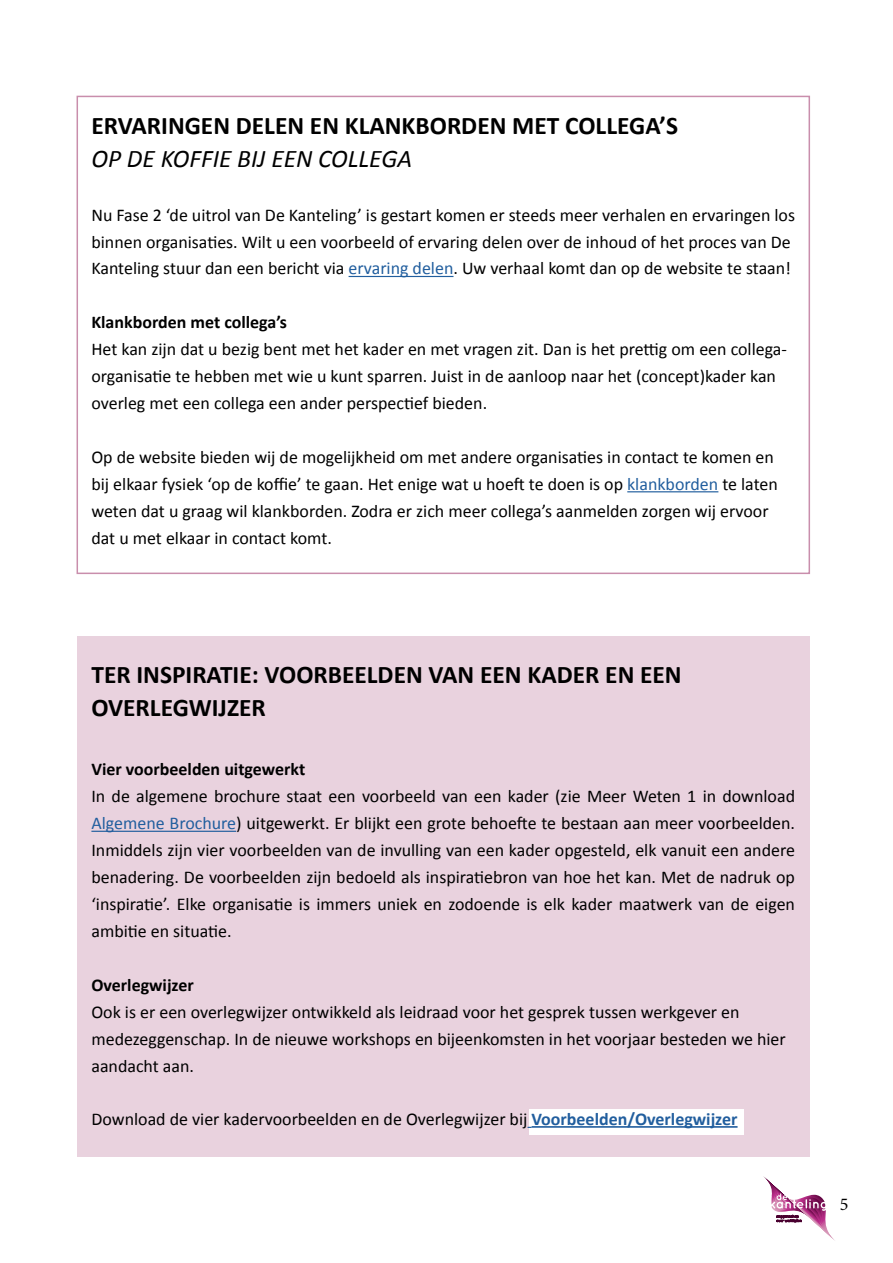
<style>
.page{position:relative;width:893px;height:1263px;background:#fff}
.page>*{position:absolute;margin:0;border:0;box-sizing:border-box;transform-origin:0 0}
.t1{font:700 25.35px/32.8px "Calibri";color:#000}
.t2{font:italic 25.35px "Calibri";color:#000}
.t3{font:18px/26.8px "Calibri";color:#000}
.t4{font:700 18px "Calibri";color:#000}
.t5{font:18px "Minion Pro";color:#000}
.s1{color:#215e9e}
.s2{font-weight:700;color:#215e9e}
</style>
<div class="page">
<div style="left:77px;top:636px;width:732px;height:521px;background:#e9d2de"></div>
<div style="left:77px;top:96px;width:733px;height:478px;border:2px solid #c98eac"></div>
<div style="left:529px;top:1109px;width:215px;height:26px;background:#fff"></div>
<hr style="left:349px;top:276px;width:104px;height:1px;background:#215e9e">
<hr style="left:627px;top:491px;width:91px;height:1px;background:#215e9e">
<hr style="left:91px;top:831px;width:145px;height:1px;background:#215e9e">
<hr style="left:532px;top:1126px;width:205px;height:2px;background:#215e9e">
<svg style="left:763px;top:1176px;width:72px;height:65px"></svg>
<h1 class="t1" style="left:91px;top:109px;width:588px">ERVARINGEN DELEN EN KLANKBORDEN MET COLLEGA’S</h1>
<h1 class="t2" style="left:91px;top:141px;width:322px">OP DE KOFFIE BIJ EEN COLLEGA</h1>
<p class="t3" style="left:91px;top:201px;width:705px">Nu Fase 2 ‘de uitrol van De Kanteling’ is gestart komen er steeds meer verhalen en ervaringen los binnen organisaties. Wilt u een voorbeeld of ervaring delen over de inhoud of het proces van De<br>Kanteling stuur dan een bericht via <span class="s1">ervaring delen</span>. Uw verhaal komt dan op de website te staan!</p>
<p class="t4" style="left:91px;top:311px;width:197px">Klankborden met collega’s</p>
<p class="t3" style="left:91px;top:336px;width:697px">Het kan zijn dat u bezig bent met het kader en met vragen zit. Dan is het prettig om een collega&shy;organisatie te hebben met wie u kunt sparren. Juist in de aanloop naar het (concept)kader kan overleg met een collega een ander perspectief bieden.</p>
<p class="t3" style="left:91px;top:443px;width:688px">Op de website bieden wij de mogelijkheid om met andere organisaties in contact te komen en bij elkaar fysiek ‘op de koffie’ te gaan. Het enige wat u hoeft te doen is op <span class="s1">klankborden</span> te laten weten dat u graag wil klankborden. Zodra er zich meer collega’s aanmelden zorgen wij ervoor dat u met elkaar in contact komt.</p>
<h1 class="t1" style="left:91px;top:658px;width:592px">TER INSPIRATIE: VOORBEELDEN VAN EEN KADER EN EEN<br>OVERLEGWIJZER</h1>
<p class="t4" style="left:91px;top:758px;width:215px">Vier voorbeelden uitgewerkt</p>
<p class="t3" style="left:91px;top:783px;width:705px;text-align:justify">In de algemene brochure staat een voorbeeld van een kader (zie Meer Weten 1 in download <span class="s1">Algemene Brochure</span>) uitgewerkt. Er blijkt een grote behoefte te bestaan aan meer voorbeelden.<br>Inmiddels zijn vier voorbeelden van de invulling van een kader opgesteld, elk vanuit een andere benadering. De voorbeelden zijn bedoeld als inspiratiebron van hoe het kan. Met de nadruk op ‘inspiratie’. Elke organisatie is immers uniek en zodoende is elk kader maatwerk van de eigen ambitie en situatie.</p>
<p class="t4" style="left:91px;top:973px;width:104px">Overlegwijzer</p>
<p class="t3" style="left:91px;top:998px;width:696px">Ook is er een overlegwijzer ontwikkeld als leidraad voor het gesprek tussen werkgever en medezeggenschap. In de nieuwe workshops en bijeenkomsten in het voorjaar besteden we hier aandacht aan.</p>
<p class="t3" style="left:91px;top:1106px;width:647px">Download de vier kadervoorbeelden en de Overlegwijzer bij <span class="s2">Voorbeelden/Overlegwijzer</span></p>
<p class="t5" style="left:840px;top:1192px;width:10px">5</p>
</div>
